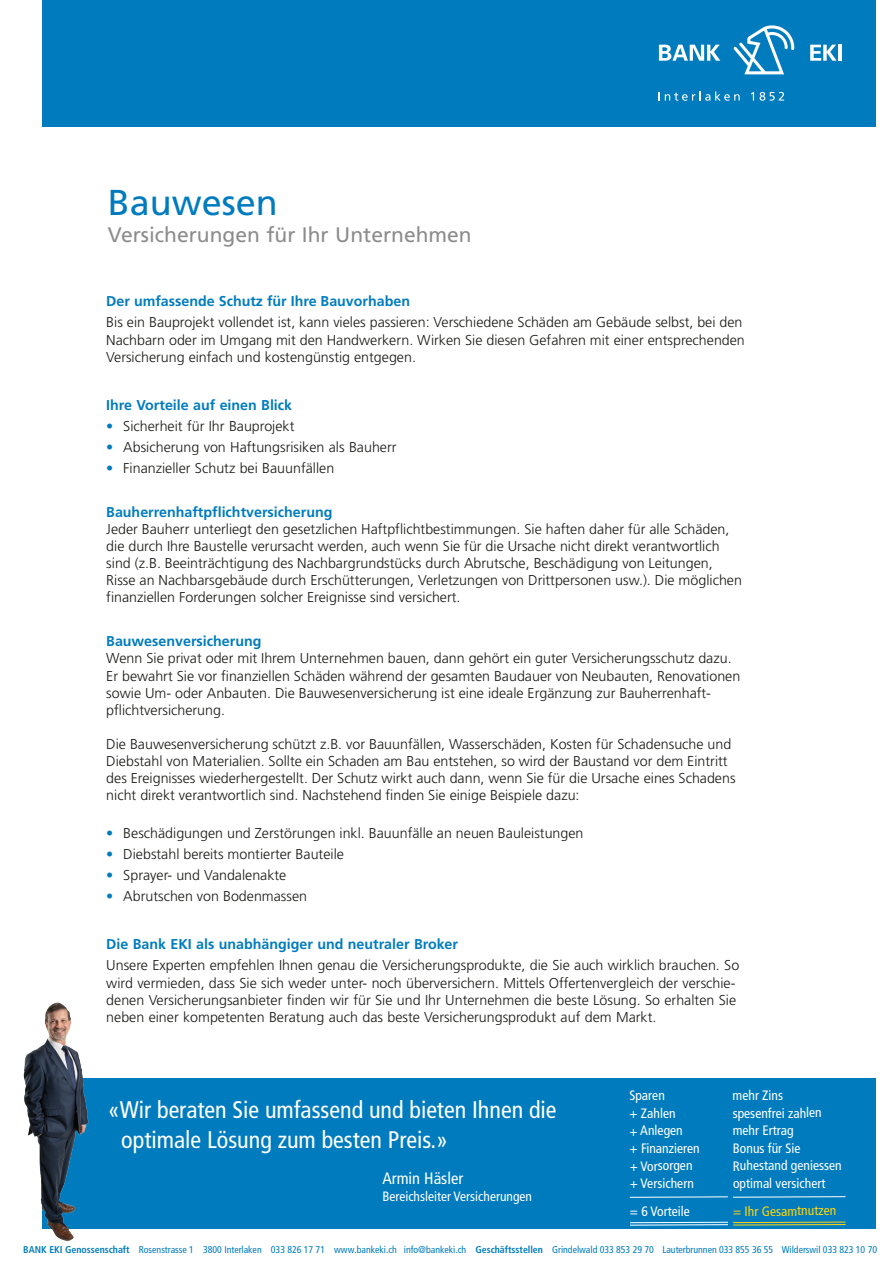
<style>
.page{position:relative;width:893px;height:1263px;background:#fff}
.page>*{position:absolute;margin:0;border:0;box-sizing:border-box;transform-origin:0 0}
.t1{font:36px "Frutiger LT Std";color:#007cbe}
.t2{font:condensed 24px/30px "Frutiger LT Std";color:#fff}
.t3{font:21px "Frutiger LT Std";color:#8d8c8c}
.t4{font:condensed 16.5px "Frutiger LT Std";color:#fff}
.t5{font:300 14.25px/17.1px "Frutiger LT Std";color:#191917}
.t6{font:700 14.25px "Frutiger LT Std";color:#007cbe}
.t7{font:condensed 13.65px "Frutiger LT Std";letter-spacing:-.005em;color:#fff}
.t8{font:condensed 13.65px "Frutiger LT Std";letter-spacing:-.005em;color:#ffd40e}
.t9{font:condensed 13.5px "Frutiger LT Std";color:#fff}
.t10{font:condensed 9.9px "Frutiger LT Std";letter-spacing:-.005em;color:#007cbe}
.s1{color:#007cbe}
.s2{font-weight:700}
</style>
<div class="page">
<div style="left:43px;top:1078px;width:833px;height:151px;background:#007cbe"></div>
<div style="left:43px;top:0;width:833px;height:126px;background:#007cbe"></div>
<svg style="left:734px;top:25px;width:60px;height:49px"></svg>
<svg style="left:659px;top:44px;width:61px;height:17px"></svg>
<svg style="left:810px;top:45px;width:27px;height:16px"></svg>
<hr style="left:838px;top:45px;width:3px;height:16px;background:#fff">
<svg style="left:659px;top:91px;width:81px;height:10px"></svg>
<svg style="left:751px;top:92px;width:3px;height:9px"></svg>
<svg style="left:760px;top:92px;width:24px;height:9px"></svg>
<img style="left:23px;top:1002px;width:66px;height:239px">
<svg style="left:629px;top:1196px;width:217px;height:2px"></svg>
<svg style="left:630px;top:1221px;width:216px;height:5px"></svg>
<p class="t1" style="left:108px;top:181px;width:172px">Bauwesen</p>
<p class="t3" style="left:108px;top:222px;width:365px">Versicherungen für Ihr Unternehmen</p>
<p class="t6" style="left:106px;top:293px;width:305px">Der umfassende Schutz für Ihre Bauvorhaben</p>
<p class="t5" style="left:106px;top:314px;width:640px">Bis ein Bauprojekt vollendet ist, kann vieles passieren: Verschiedene Schäden am Gebäude selbst, bei den<br>Nachbarn oder im Umgang mit den Handwerkern. Wirken Sie diesen Gefahren mit einer entsprechenden<br>Versicherung einfach und kostengünstig entgegen.</p>
<p class="t6" style="left:106px;top:396px;width:187px">Ihre Vorteile auf einen Blick</p>
<p class="t5" style="left:106px;top:417px;width:190px"><span class="s1">•</span> Sicherheit für Ihr Bauprojekt</p>
<p class="t5" style="left:106px;top:438px;width:292px"><span class="s1">•</span> Absicherung von Haftungsrisiken als Bauherr</p>
<p class="t5" style="left:106px;top:459px;width:230px"><span class="s1">•</span> Finanzieller Schutz bei Bauunfällen</p>
<p class="t6" style="left:106px;top:503px;width:228px">Bauherrenhaftpflichtversicherung</p>
<p class="t5" style="left:106px;top:521px;width:637px">Jeder Bauherr unterliegt den gesetzlichen Haftpflichtbestimmungen. Sie haften daher für alle Schäden, die durch Ihre Baustelle verursacht werden, auch wenn Sie für die Ursache nicht direkt verantwortlich sind (z.B. Beeinträchtigung des Nachbargrundstücks durch Abrutsche, Beschädigung von Leitungen, Risse an Nachbarsgebäude durch Erschütterungen, Verletzungen von Drittpersonen usw.). Die möglichen finanziellen Forderungen solcher Ereignisse sind versichert.</p>
<p class="t6" style="left:106px;top:633px;width:157px">Bauwesenversicherung</p>
<p class="t5" style="left:106px;top:650px;width:636px">Wenn Sie privat oder mit Ihrem Unternehmen bauen, dann gehört ein guter Versicherungsschutz dazu.<br>Er bewahrt Sie vor finanziellen Schäden während der gesamten Baudauer von Neubauten, Renovationen sowie Um- oder Anbauten. Die Bauwesenversicherung ist eine ideale Ergänzung zur Bauherrenhaft&shy;pflichtversicherung.</p>
<p class="t5" style="left:106px;top:736px;width:631px">Die Bauwesenversicherung schützt z.B. vor Bauunfällen, Wasserschäden, Kosten für Schadensuche und Diebstahl von Materialien. Sollte ein Schaden am Bau entstehen, so wird der Baustand vor dem Eintritt des Ereignisses wiederhergestellt. Der Schutz wirkt auch dann, wenn Sie für die Ursache eines Schadens nicht direkt verantwortlich sind. Nachstehend finden Sie einige Beispiele dazu:</p>
<p class="t5" style="left:106px;top:825px;width:479px"><span class="s1">•</span> Beschädigungen und Zerstörungen inkl. Bauunfälle an neuen Bauleistungen</p>
<p class="t5" style="left:106px;top:846px;width:239px"><span class="s1">•</span> Diebstahl bereits montierter Bauteile</p>
<p class="t5" style="left:106px;top:867px;width:182px"><span class="s1">•</span> Sprayer- und Vandalenakte</p>
<p class="t5" style="left:106px;top:888px;width:202px"><span class="s1">•</span> Abrutschen von Bodenmassen</p>
<p class="t6" style="left:106px;top:936px;width:353px">Die Bank EKI als unabhängiger und neutraler Broker</p>
<p class="t5" style="left:106px;top:957px;width:634px">Unsere Experten empfehlen Ihnen genau die Versicherungsprodukte, die Sie auch wirklich brauchen. So wird vermieden, dass Sie sich weder unter- noch überversichern. Mittels Offertenvergleich der verschie&shy;denen Versicherungsanbieter finden wir für Sie und Ihr Unternehmen die beste Lösung. So erhalten Sie neben einer kompetenten Beratung auch das beste Versicherungsprodukt auf dem Markt.</p>
<p class="t2" style="left:121px;top:1095px;width:437px;text-indent:-14px">«Wir beraten Sie umfassend und bieten Ihnen die optimale Lösung zum besten Preis.»</p>
<p class="t4" style="left:382px;top:1169px;width:82px">Armin Häsler</p>
<p class="t9" style="left:382px;top:1188px;width:151px">Bereichsleiter Versicherungen</p>
<p class="t7" style="left:629px;top:1087px;width:37px">Sparen</p>
<p class="t7" style="left:629px;top:1105px;width:48px">+ Zahlen</p>
<p class="t7" style="left:630px;top:1123px;width:55px">+ Anlegen</p>
<p class="t7" style="left:630px;top:1140px;width:72px">+ Finanzieren</p>
<p class="t7" style="left:630px;top:1158px;width:64px">+ Vorsorgen</p>
<p class="t7" style="left:630px;top:1175px;width:66px">+ Versichern</p>
<p class="t7" style="left:630px;top:1203px;width:62px">= 6 Vorteile</p>
<p class="t7" style="left:733px;top:1087px;width:52px">mehr Zins</p>
<p class="t7" style="left:733px;top:1105px;width:91px">spesenfrei zahlen</p>
<p class="t7" style="left:733px;top:1122px;width:63px">mehr Ertrag</p>
<p class="t7" style="left:733px;top:1140px;width:69px">Bonus für Sie</p>
<p class="t7" style="left:733px;top:1157px;width:110px">Ruhestand geniessen</p>
<p class="t7" style="left:733px;top:1175px;width:94px">optimal versichert</p>
<p class="t8" style="left:733px;top:1203px;width:105px">= Ihr Gesamtnutzen</p>
<p class="t10" style="left:23px;top:1244px;width:855px"><span class="s2">BANK EKI Genossenschaft</span> Rosenstrasse 1 3800 Interlaken 033 826 17 71 www.bankeki.ch info@bankeki.ch <span class="s2">Geschäftsstellen</span> Grindelwald 033 853 29 70 Lauterbrunnen 033 855 36 55 Wilderswil 033 823 10 70</p>
</div>
